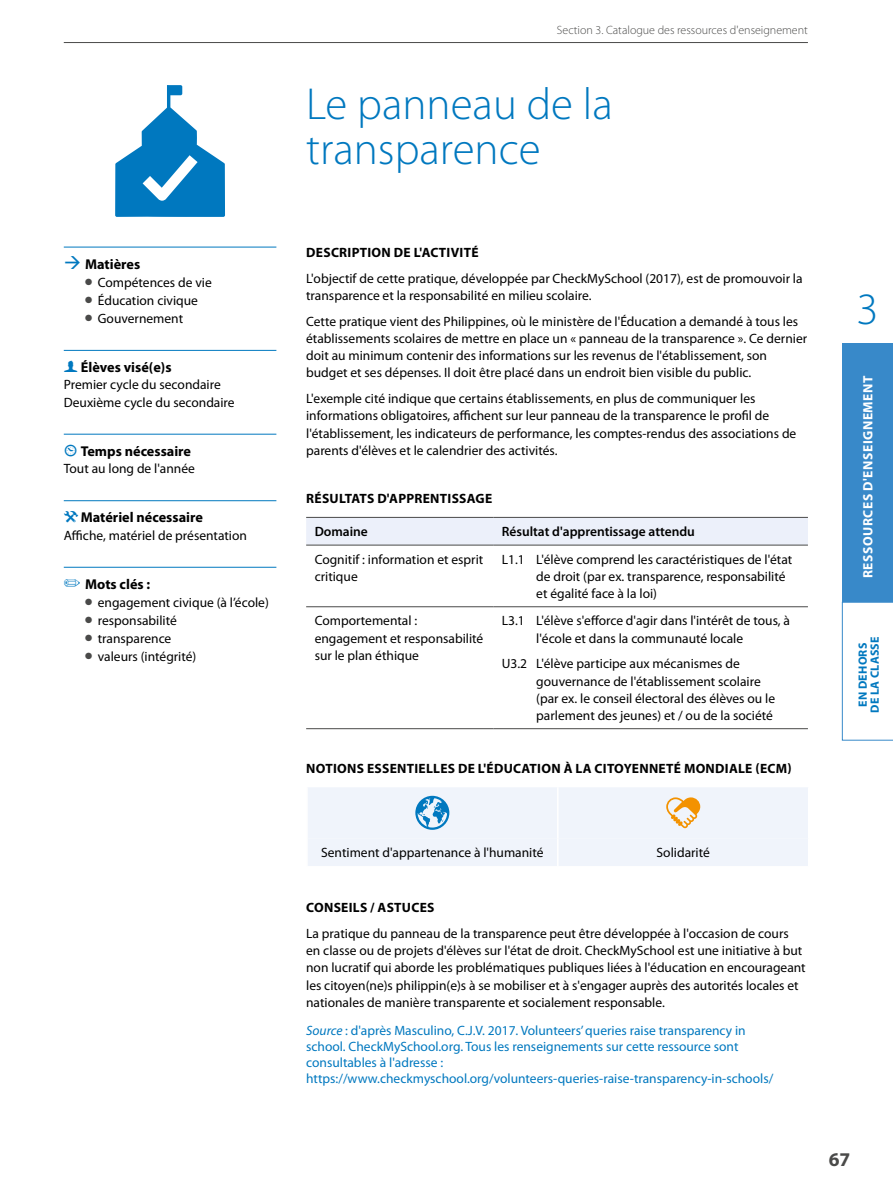
<style>
.page{position:relative;width:893px;height:1191px;background:#fff}
.page>*{position:absolute;margin:0;border:0;box-sizing:border-box;transform-origin:0 0}
.t1{font:300 45px/45px "Myriad Pro";color:#0078bf}
.t2{font:700 19.5px "Myriad Pro";color:#4a4a49}
.t3{font:700 14.25px "Myriad Pro";color:#000}
.t4{font:13.5px/17.2px "Myriad Pro";color:#000}
.t5{font:13.5px/15.8px "Myriad Pro";color:#0078bf}
.t6{font:700 13.5px "Myriad Pro";letter-spacing:.02em;color:#000}
.t7{font:600 13.5px "Myriad Pro";color:#000}
.t8{font:700 13.5px "Myriad Pro";letter-spacing:.04em;color:#fff}
.t9{font:300 12px "Myriad Pro";color:#4a4a49}
.t10{font:700 12px/12px "Myriad Pro";letter-spacing:.02em;color:#0078bf;text-align:center}
.s1{color:#0078bf}
.s2{color:#4a4a49}
.s3{font-family:"Modern Pictograms";font-weight:400;font-size:18px;color:#0078bf}
.s4{font-style:italic}
</style>
<div class="page">
<div style="left:842px;top:343px;width:51px;height:259px;background:#3889c9"></div>
<svg style="left:842px;top:602px;width:51px;height:138px"></svg>
<hr style="left:64px;top:42px;width:744px;height:1px;background:#4a4a49">
<svg style="left:115px;top:85px;width:110px;height:132px"></svg>
<hr style="left:64px;top:247px;width:212px;height:1px;background:#0078bf">
<hr style="left:64px;top:350px;width:212px;height:1px;background:#0078bf">
<hr style="left:64px;top:434px;width:212px;height:1px;background:#0078bf">
<hr style="left:64px;top:500px;width:212px;height:1px;background:#0078bf">
<hr style="left:64px;top:567px;width:212px;height:1px;background:#0078bf">
<div style="left:306px;top:518px;width:502px;height:27px;background:#ecf0fa"></div>
<hr style="left:306px;top:545px;width:187px;height:1px;background:#4a4a49">
<hr style="left:493px;top:545px;width:315px;height:1px;background:#4a4a49">
<hr style="left:306px;top:606px;width:187px;height:1px;background:#4a4a49">
<hr style="left:493px;top:606px;width:315px;height:1px;background:#4a4a49">
<hr style="left:306px;top:728px;width:187px;height:1px;background:#4a4a49">
<hr style="left:493px;top:728px;width:315px;height:1px;background:#4a4a49">
<hr style="left:306px;top:517px;width:187px;height:1px;background:#4a4a49">
<hr style="left:493px;top:517px;width:315px;height:1px;background:#4a4a49">
<div style="left:308px;top:787px;width:500px;height:79px;background:#f0f4fb"></div>
<p class="t3" style="left:64px;top:255px;width:78px"><span class="s1">→</span> Matières</p>
<p class="t4" style="left:85px;top:273px;width:128px"><span class="s2">●</span> Compétences de vie</p>
<p class="t4" style="left:85px;top:291px;width:114px"><span class="s2">●</span> Éducation civique</p>
<p class="t4" style="left:85px;top:309px;width:100px"><span class="s2">●</span> Gouvernement</p>
<p class="t3" style="left:64px;top:358px;width:109px"><span class="s3">f</span> Élèves visé(e)s</p>
<p class="t4" style="left:64px;top:376px;width:172px">Premier cycle du secondaire<br>Deuxième cycle du secondaire</p>
<p class="t3" style="left:64px;top:442px;width:129px"><span class="s3">{</span> Temps nécessaire</p>
<p class="t4" style="left:64px;top:460px;width:133px">Tout au long de l'année</p>
<p class="t3" style="left:64px;top:508px;width:141px"><span class="s3">(</span>Matériel nécessaire</p>
<p class="t4" style="left:64px;top:526px;width:185px">Affiche, matériel de présentation</p>
<p class="t3" style="left:64px;top:575px;width:88px"><span class="s1">✏</span> Mots clés :</p>
<p class="t4" style="left:85px;top:593px;width:185px"><span class="s2">●</span> engagement civique (à l’école)</p>
<p class="t4" style="left:85px;top:611px;width:93px"><span class="s2">●</span> responsabilité</p>
<p class="t4" style="left:85px;top:629px;width:88px"><span class="s2">●</span> transparence</p>
<p class="t4" style="left:85px;top:647px;width:113px"><span class="s2">●</span> valeurs (intégrité)</p>
<p class="t9" style="left:557px;top:23px;width:253px">Section 3. Catalogue des ressources d'enseignement</p>
<h1 class="t1" style="left:306px;top:81px;width:308px">Le panneau de la transparence</h1>
<p class="t6" style="left:306px;top:243px;width:174px">DESCRIPTION DE L'ACTIVITÉ</p>
<p class="t4" style="left:306px;top:269px;width:498px">L'objectif de cette pratique, développée par CheckMySchool (2017), est de promouvoir la transparence et la responsabilité en milieu scolaire.</p>
<p class="t4" style="left:306px;top:312px;width:502px">Cette pratique vient des Philippines, où le ministère de l'Éducation a demandé à tous les établissements scolaires de mettre en place un « panneau de la transparence ». Ce dernier doit au minimum contenir des informations sur les revenus de l'établissement, son budget et ses dépenses. Il doit être placé dans un endroit bien visible du public.</p>
<p class="t4" style="left:306px;top:390px;width:492px">L'exemple cité indique que certains établissements, en plus de communiquer les informations obligatoires, affichent sur leur panneau de la transparence le profil de l'établissement, les indicateurs de performance, les comptes-rendus des associations de parents d'élèves et le calendrier des activités.</p>
<p class="t6" style="left:306px;top:489px;width:187px">RÉSULTATS D'APPRENTISSAGE</p>
<p class="t7" style="left:315px;top:523px;width:55px">Domaine</p>
<p class="t7" style="left:502px;top:523px;width:195px">Résultat d'apprentissage attendu</p>
<p class="t4" style="left:315px;top:550px;width:170px">Cognitif : information et esprit critique</p>
<p class="t4" style="left:536px;top:550px;width:258px;text-indent:-35px">L1.1 L'élève comprend les caractéristiques de l'état de droit (par ex. transparence, responsabilité et égalité face à la loi)</p>
<p class="t4" style="left:315px;top:612px;width:170px">Comportemental : engagement et responsabilité sur le plan éthique</p>
<p class="t4" style="left:536px;top:612px;width:255px;text-indent:-35px">L3.1 L'élève s'efforce d'agir dans l'intérêt de tous, à l'école et dans la communauté locale</p>
<p class="t4" style="left:536px;top:655px;width:240px;text-indent:-35px">U3.2 L'élève participe aux mécanismes de gouvernance de l'établissement scolaire (par ex. le conseil électoral des élèves ou le parlement des jeunes) et / ou de la société</p>
<p class="t6" style="left:306px;top:759px;width:487px">NOTIONS ESSENTIELLES DE L'ÉDUCATION À LA CITOYENNETÉ MONDIALE (ECM)</p>
<h1 class="t1" style="left:856px;top:286px;width:23px">3</h1>
<p class="t8" style="left:859px;top:578px;width:204px;rotate:-90deg">RESSOURCES D'ENSEIGNEMENT</p>
<p class="t10" style="left:856px;top:713px;width:78px;rotate:-90deg">EN DEHORS<br>DE LA CLASSE</p>
<p class="t4" style="left:321px;top:844px;width:224px">Sentiment d'appartenance à l'humanité</p>
<p class="t4" style="left:656px;top:844px;width:55px">Solidarité</p>
<p class="t6" style="left:306px;top:898px;width:130px">CONSEILS / ASTUCES</p>
<p class="t4" style="left:306px;top:924px;width:501px">La pratique du panneau de la transparence peut être développée à l'occasion de cours en classe ou de projets d'élèves sur l'état de droit. CheckMySchool est une initiative à but non lucratif qui aborde les problématiques publiques liées à l'éducation en encourageant les citoyen(ne)s philippin(e)s à se mobiliser et à s'engager auprès des autorités locales et nationales de manière transparente et socialement responsable.</p>
<p class="t5" style="left:306px;top:1022px;width:469px"><span class="s4">Source</span> : d'après Masculino, C.J.V. 2017. Volunteers’ queries raise transparency in school. CheckMySchool.org. Tous les renseignements sur cette ressource sont consultables à l'adresse : https://www.checkmyschool.org/volunteers-queries-raise-transparency-in-schools/</p>
<h2 class="t2" style="left:829px;top:1147px;width:23px">67</h2>
</div>
